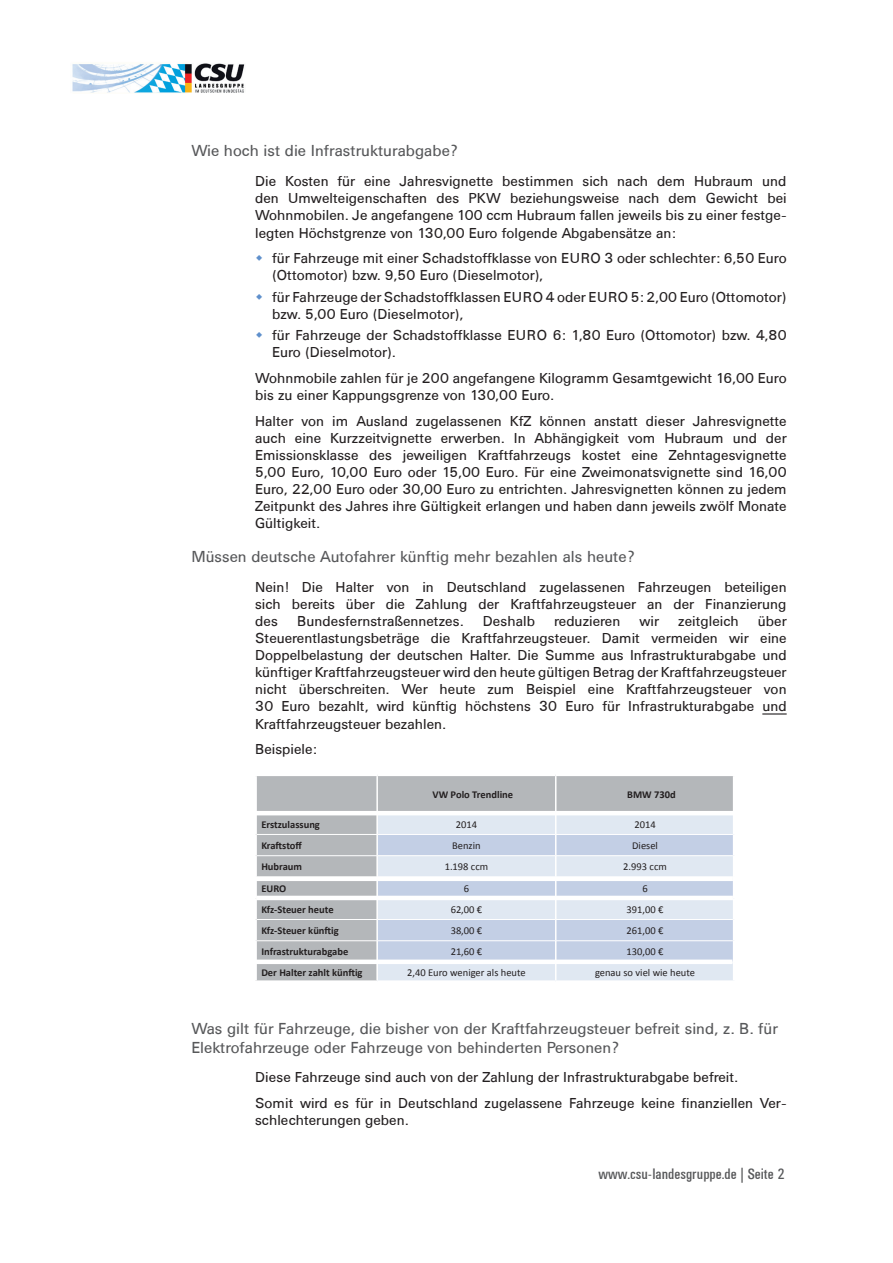
<style>
.page{position:relative;width:893px;height:1263px;background:#fff}
.page>*{position:absolute;margin:0;border:0;box-sizing:border-box;transform-origin:0 0}
.t1{font:15.75px/18.9px "Univers BSK";color:#57585a}
.t2{font:15px "Univers Condensed BSK";color:#57585a}
.t3{font:14.25px/17.1px "Univers BSK";color:#231f20}
.t4{font:700 10.5px "Calibri";color:#231f20}
.t5{font:10.5px "Calibri";color:#231f20}
</style>
<div class="page">
<img style="left:72px;top:63px;width:173px;height:30px">
<svg style="left:762px;top:713px;width:25px;height:1px"></svg>
<div style="left:257px;top:776px;width:476px;height:204px;background:#b4b7ba"></div>
<div style="left:378px;top:815px;width:355px;height:165px;background:#e0e8f2"></div>
<svg style="left:378px;top:835px;width:355px;height:127px;background:#cdd8e9"></svg>
<hr style="left:376px;top:813px;width:2px;height:21px;background:#fff">
<hr style="left:376px;top:776px;width:2px;height:37px;background:#fff">
<hr style="left:555px;top:776px;width:1px;height:37px;background:#fff">
<hr style="left:257px;top:834px;width:120px;height:1px;background:#fff">
<hr style="left:377px;top:834px;width:179px;height:1px;background:#fff">
<hr style="left:556px;top:834px;width:177px;height:1px;background:#fff">
<hr style="left:257px;top:855px;width:120px;height:1px;background:#fff">
<hr style="left:377px;top:855px;width:179px;height:1px;background:#fff">
<hr style="left:556px;top:855px;width:177px;height:1px;background:#fff">
<hr style="left:257px;top:919px;width:120px;height:1px;background:#fff">
<hr style="left:377px;top:919px;width:179px;height:1px;background:#fff">
<hr style="left:556px;top:919px;width:177px;height:1px;background:#fff">
<hr style="left:257px;top:940px;width:120px;height:1px;background:#fff">
<hr style="left:377px;top:940px;width:179px;height:1px;background:#fff">
<hr style="left:556px;top:940px;width:177px;height:1px;background:#fff">
<hr style="left:556px;top:962px;width:177px;height:1px;background:#fff">
<hr style="left:376px;top:835px;width:2px;height:20px;background:#fff">
<hr style="left:376px;top:856px;width:2px;height:21px;background:#fff">
<hr style="left:376px;top:877px;width:2px;height:21px;background:#fff">
<hr style="left:376px;top:898px;width:2px;height:21px;background:#fff">
<hr style="left:376px;top:920px;width:2px;height:20px;background:#fff">
<hr style="left:376px;top:941px;width:2px;height:21px;background:#fff">
<svg style="left:376px;top:964px;width:2px;height:16px"></svg>
<svg style="left:555px;top:815px;width:1px;height:165px"></svg>
<hr style="left:254px;top:811px;width:482px;height:4px;background:#fff">
<div style="left:254px;top:959px;width:478px;height:5px;background:#fff"></div>
<hr style="left:256px;top:896px;width:477px;height:4px;background:#fff">
<div style="left:254px;top:876px;width:479px;height:5px;background:#fff"></div>
<p class="t1" style="left:191px;top:142px;width:268px">Wie hoch ist die Infrastrukturabgabe?</p>
<p class="t3" style="left:255px;top:173px;width:533px;text-align:justify">Die Kosten für eine Jahresvignette bestimmen sich nach dem Hubraum und den Umwelteigenschaften des PKW beziehungsweise nach dem Gewicht bei Wohnmobilen. Je angefangene 100 ccm Hubraum fallen jeweils bis zu einer festge&shy;legten Höchstgrenze von 130,00 Euro folgende Abgabensätze an:</p>
<p class="t3" style="left:272px;top:250px;width:516px">für Fahrzeuge mit einer Schadstoffklasse von EURO 3 oder schlechter: 6,50 Euro (Ottomotor) bzw. 9,50 Euro (Dieselmotor),</p>
<p class="t3" style="left:272px;top:288px;width:516px">für Fahrzeuge der Schadstoffklassen EURO 4 oder EURO 5: 2,00 Euro (Ottomotor) bzw. 5,00 Euro (Dieselmotor),</p>
<p class="t3" style="left:272px;top:327px;width:516px">für Fahrzeuge der Schadstoffklasse EURO 6: 1,80 Euro (Ottomotor) bzw. 4,80<br>Euro (Dieselmotor).</p>
<p class="t3" style="left:255px;top:369px;width:533px">Wohnmobile zahlen für je 200 angefangene Kilogramm Gesamtgewicht 16,00 Euro bis zu einer Kappungsgrenze von 130,00 Euro.</p>
<p class="t3" style="left:255px;top:412px;width:533px;text-align:justify">Halter von im Ausland zugelassenen KfZ können anstatt dieser Jahresvignette auch eine Kurzzeitvignette erwerben. In Abhängigkeit vom Hubraum und der Emissionsklasse des jeweiligen Kraftfahrzeugs kostet eine Zehntagesvignette 5,00 Euro, 10,00 Euro oder 15,00 Euro. Für eine Zweimonatsvignette sind 16,00<br>Euro, 22,00 Euro oder 30,00 Euro zu entrichten. Jahresvignetten können zu jedem Zeitpunkt des Jahres ihre Gültigkeit erlangen und haben dann jeweils zwölf Monate Gültigkeit.</p>
<p class="t1" style="left:191px;top:547px;width:444px">Müssen deutsche Autofahrer künftig mehr bezahlen als heute?</p>
<p class="t3" style="left:255px;top:578px;width:533px;text-align:justify">Nein! Die Halter von in Deutschland zugelassenen Fahrzeugen beteiligen sich bereits über die Zahlung der Kraftfahrzeugsteuer an der Finanzierung des</p>
<p class="t3" style="left:297px;top:613px;width:168px">Bundesfernstraßennetzes.</p>
<p class="t3" style="left:483px;top:613px;width:54px">Deshalb</p>
<p class="t3" style="left:554px;top:613px;width:68px">reduzieren</p>
<p class="t3" style="left:639px;top:613px;width:21px">wir</p>
<p class="t3" style="left:678px;top:613px;width:62px">zeitgleich</p>
<p class="t3" style="left:255px;top:613px;width:533px;text-align:justify;text-indent:503px">über Steuerentlastungsbeträge die Kraftfahrzeugsteuer. Damit vermeiden wir eine Doppelbelastung der deutschen Halter. Die Summe aus Infrastrukturabgabe und künftiger Kraftfahrzeugsteuer wird den heute gültigen Betrag der Kraftfahrzeugsteuer nicht überschreiten. Wer heute zum Beispiel eine Kraftfahrzeugsteuer von 30 Euro bezahlt, wird künftig höchstens 30 Euro für Infrastrukturabgabe und Kraftfahrzeugsteuer bezahlen.</p>
<p class="t3" style="left:255px;top:741px;width:63px">Beispiele:</p>
<p class="t4" style="left:432px;top:788px;width:82px">VW Polo Trendline</p>
<p class="t4" style="left:627px;top:788px;width:50px">BMW 730d</p>
<p class="t4" style="left:261px;top:817px;width:60px">Erstzulassung</p>
<p class="t5" style="left:456px;top:818px;width:23px">2014</p>
<p class="t5" style="left:634px;top:818px;width:23px">2014</p>
<p class="t4" style="left:261px;top:839px;width:42px">Kraftstoff</p>
<p class="t5" style="left:452px;top:839px;width:30px">Benzin</p>
<p class="t5" style="left:632px;top:839px;width:27px">Diesel</p>
<p class="t4" style="left:261px;top:860px;width:42px">Hubraum</p>
<p class="t5" style="left:445px;top:860px;width:45px">1.198 ccm</p>
<p class="t5" style="left:623px;top:860px;width:45px">2.993 ccm</p>
<p class="t4" style="left:261px;top:881px;width:26px">EURO</p>
<p class="t5" style="left:464px;top:881px;width:7px">6</p>
<p class="t5" style="left:642px;top:881px;width:7px">6</p>
<p class="t4" style="left:261px;top:903px;width:74px">Kfz-Steuer heute</p>
<p class="t5" style="left:451px;top:903px;width:33px">62,00 €</p>
<p class="t5" style="left:627px;top:903px;width:38px">391,00 €</p>
<p class="t4" style="left:261px;top:924px;width:79px">Kfz-Steuer künftig</p>
<p class="t5" style="left:451px;top:924px;width:33px">38,00 €</p>
<p class="t5" style="left:627px;top:924px;width:38px">261,00 €</p>
<p class="t4" style="left:261px;top:945px;width:88px">Infrastrukturabgabe</p>
<p class="t5" style="left:451px;top:945px;width:33px">21,60 €</p>
<p class="t5" style="left:627px;top:945px;width:38px">130,00 €</p>
<p class="t4" style="left:261px;top:966px;width:103px">Der Halter zahlt künftig</p>
<p class="t5" style="left:407px;top:966px;width:120px">2,40 Euro weniger als heute</p>
<p class="t5" style="left:595px;top:966px;width:102px">genau so viel wie heute</p>
<p class="t1" style="left:191px;top:1019px;width:588px">Was gilt für Fahrzeuge, die bisher von der Kraftfahrzeugsteuer befreit sind, z. B. für<br>Elektrofahrzeuge oder Fahrzeuge von behinderten Personen?</p>
<p class="t3" style="left:255px;top:1065px;width:531px;line-height:25.7px">Diese Fahrzeuge sind auch von der Zahlung der Infrastrukturabgabe befreit.<br>Somit wird es für in Deutschland zugelassene Fahrzeuge keine finanziellen Ver-</p>
<p class="t3" style="left:255px;top:1112px;width:155px">schlechterungen geben.</p>
<p class="t2" style="left:598px;top:1166px;width:188px">www.csu-landesgruppe.de | Seite 2</p>
</div>
